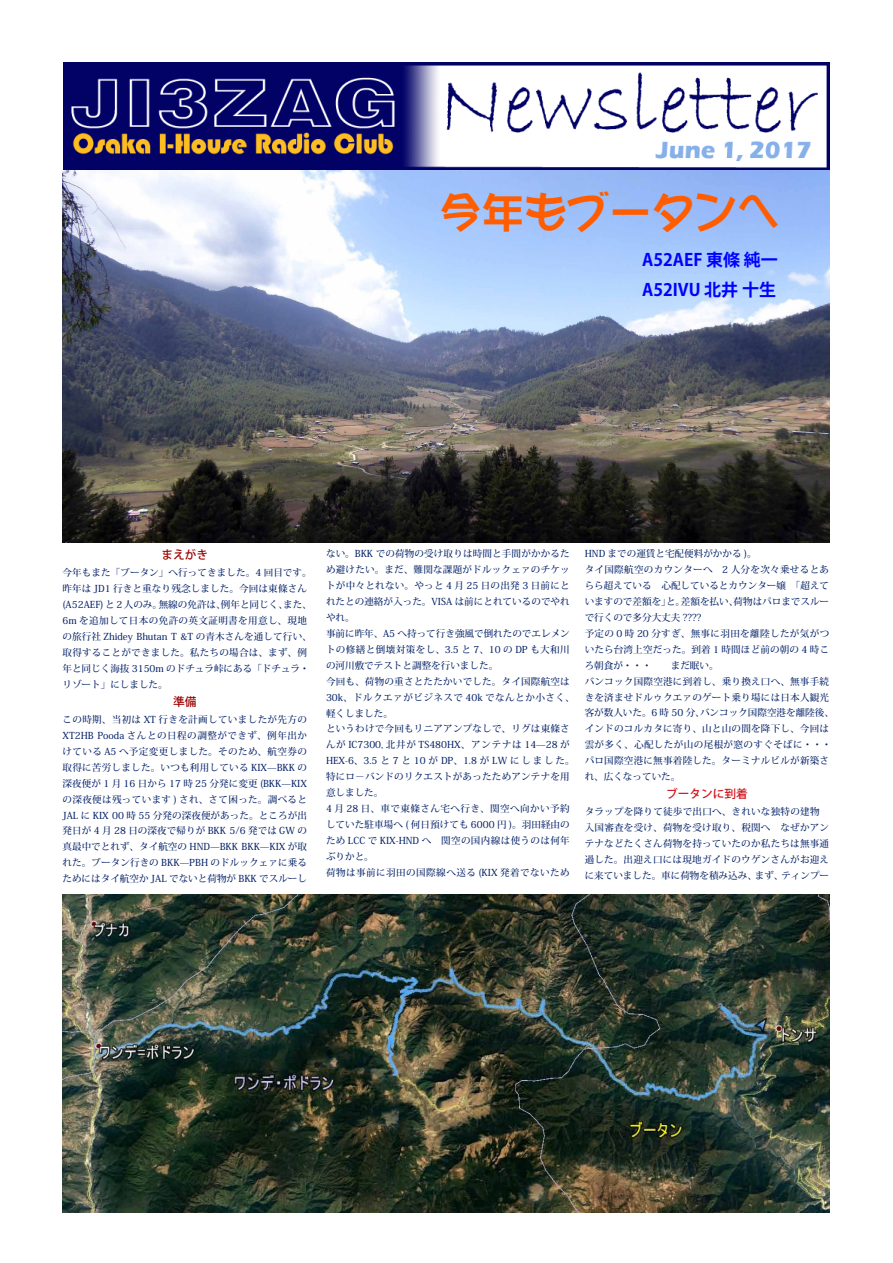
<style>
.page{position:relative;width:893px;height:1263px;background:#fff}
.page>*{position:absolute;margin:0;border:0;box-sizing:border-box;transform-origin:0 0}
.t1{font:42.45px "DFPOP1 W9 WINP RKSJ H";color:#ff5d00}
.t2{font:700 16.95px/29.7px "Koz Go Pro";color:#00f}
.t3{font:500 11.7px "Koz Go Pro";color:#d0121b}
.t4{font:500 11.7px "Koz Go Pro";color:#9e0000}
.t5{font:500 11.7px "Koz Go Pro";color:#9c0000}
.t6{font:500 9.6px/15.9px "Koz Min Std";letter-spacing:.015em;color:#021f66}
</style>
<div class="page">
<img style="left:63px;top:63px;width:766px;height:480px">
<img style="left:63px;top:894px;width:766px;height:319px">
<h1 class="t1" style="left:439px;top:191px;width:342px">今年もブータンへ</h1>
<h2 class="t2" style="left:642px;top:246px;width:137px">A52AEF 東條 純一<br>A52IVU 北井 十生</h2>
<p class="t4" style="left:161px;top:547px;width:48px">まえがき</p>
<p class="t6" style="left:63px;top:565px;width:251px">今年もまた「ブータン」へ行ってきました。4 回目です。昨年は JD1 行きと重なり残念しました。今回は東條さん(A52AEF) と 2 人のみ。無線の免許は、例年と同じく、また、<br>6m を追加して日本の免許の英文証明書を用意し、現地の旅行社 Zhidey Bhutan T &amp;T の青木さんを通して行い、取得することができました。私たちの場合は、まず、例年と同じく海抜 3150m のドチュラ峠にある「ドチュラ・リゾート」にしました。</p>
<p class="t5" style="left:173px;top:694px;width:25px">準備</p>
<p class="t6" style="left:63px;top:711px;width:246px;text-align:justify">この時期、当初は XT 行きを計画していましたが先方のXT2HB Pooda さんとの日程の調整ができず、例年出かけている A5 へ予定変更しました。そのため、航空券の取得に苦労しました。いつも利用している KIX—BKK の深夜便が 1 月 16 日から 17 時 25 分発に変更 (BKK—KIXの深夜便は残っています ) され、さて困った。調べるとJAL に KIX 00 時 55 分発の深夜便があった。ところが出発日が 4 月 28 日の深夜で帰りが BKK 5/6 発では GW の真最中でとれず、タイ航空の HND—BKK BKK—KIX が取れた。ブータン行きの BKK—PBH のドルックェァに乗るためにはタイ航空か JAL でないと荷物が BKK でスルーし</p>
<p class="t6" style="left:326px;top:546px;width:250px">ない。BKK での荷物の受け取りは時間と手間がかかるため避けたい。まだ、難関な課題がドルックェァのチケットが中々とれない。やっと 4 月 25 日の出発 3 日前にとれたとの連絡が入った。VISA は前にとれているのでやれやれ。<br>事前に昨年、A5 へ持って行き強風で倒れたのでエレメントの修繕と倒壊対策をし、3.5 と 7、10 の DP も大和川の河川敷でテストと調整を行いました。<br>今回も、荷物の重さとたたかいでした。タイ国際航空は<br>30k、ドルクエァがビジネスで 40k でなんとか小さく、軽くしました。<br>というわけで今回もリニアアンプなしで、リグは東條さんが IC7300, 北井が TS480HX、アンテナは 14—28 が<br>HEX-6、3.5 と 7 と 10 が DP、1.8 が LW にしました。特にロ－バンドのリクエストがあったためアンテナを用意しました。<br>4 月 28 日、車で東條さん宅へ行き、関空へ向かい予約していた駐車場へ ( 何日預けても 6000 円 )。羽田経由のため LCC で KIX-HND へ　関空の国内線は使うのは何年ぶりかと。<br>荷物は事前に羽田の国際線へ送る (KIX 発着でないため</p>
<p class="t6" style="left:585px;top:545px;width:251px">HND までの運賃と宅配便料がかかる )。<br>タイ国際航空のカウンターへ　2 人分を次々乗せるとあらら超えている　心配しているとカウンター嬢　「超えていますので差額を」と。差額を払い、荷物はパロまでスルーで行くので多分大丈夫 ????<br>予定の 0 時 20 分すぎ、無事に羽田を離陸したが気がついたら台湾上空だった。到着 1 時間ほど前の朝の 4 時ころ朝食が・・・　　まだ眠い。<br>バンコック国際空港に到着し、乗り換え口へ、無事手続きを済ませドルゥクエァのゲート乗り場には日本人観光客が数人いた。6 時 50 分、バンコック国際空港を離陸後、インドのコルカタに寄り、山と山の間を降下し、今回は雲が多く、心配したが山の尾根が窓のすぐそばに・・・パロ国際空港に無事着陸した。ターミナルビルが新築され、広くなっていた。</p>
<p class="t3" style="left:666px;top:786px;width:83px">ブータンに到着</p>
<p class="t6" style="left:585px;top:804px;width:246px;text-align:justify">タラップを降りて徒歩で出口へ、きれいな独特の建物　入国審査を受け、荷物を受け取り、税関へ　なぜかアンテナなどたくさん荷物を持っていたのか私たちは無事通過した。出迎え口には現地ガイドのウゲンさんがお迎えに来ていました。車に荷物を積み込み、まず、ティンプー</p>
</div>
